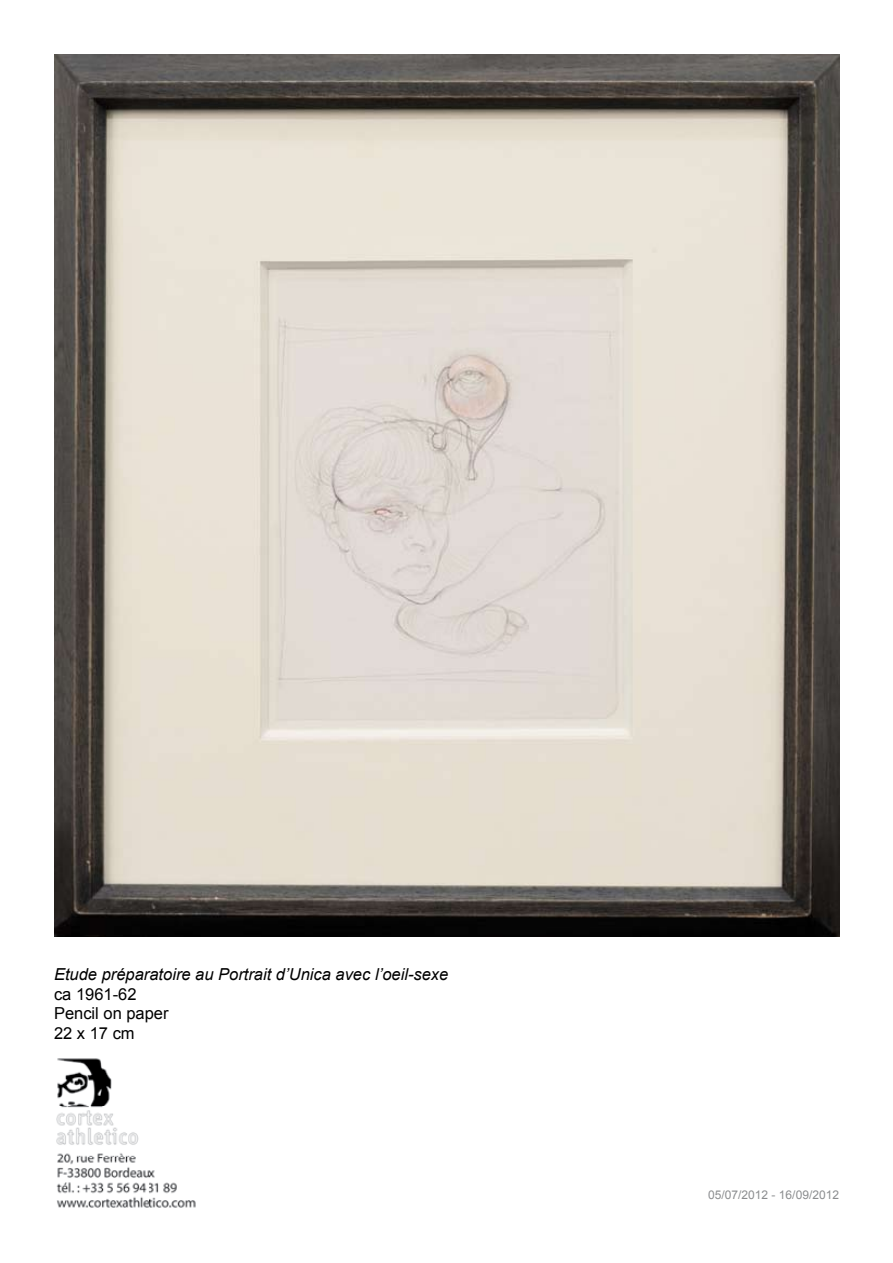
<style>
.page{position:relative;width:893px;height:1263px;background:#fff}
.page>*{position:absolute;margin:0;border:0;box-sizing:border-box;transform-origin:0 0}
.t1{font:italic 16.5px "Arial";color:#000}
.t2{font:16.5px/19.8px "Arial";color:#000}
.t3{font:12px "Arial";color:#8b8d8f}
</style>
<div class="page">
<img style="left:56px;top:1058px;width:140px;height:150px">
<img style="left:54px;top:54px;width:785px;height:883px">
<p class="t1" style="left:54px;top:963px;width:396px">Etude préparatoire au Portrait d’Unica avec l’oeil-sexe</p>
<p class="t2" style="left:54px;top:984px;width:116px">ca 1961-62<br>Pencil on paper<br>22 x 17 cm</p>
<p class="t3" style="left:708px;top:1187px;width:132px">05/07/2012 - 16/09/2012</p>
</div>
